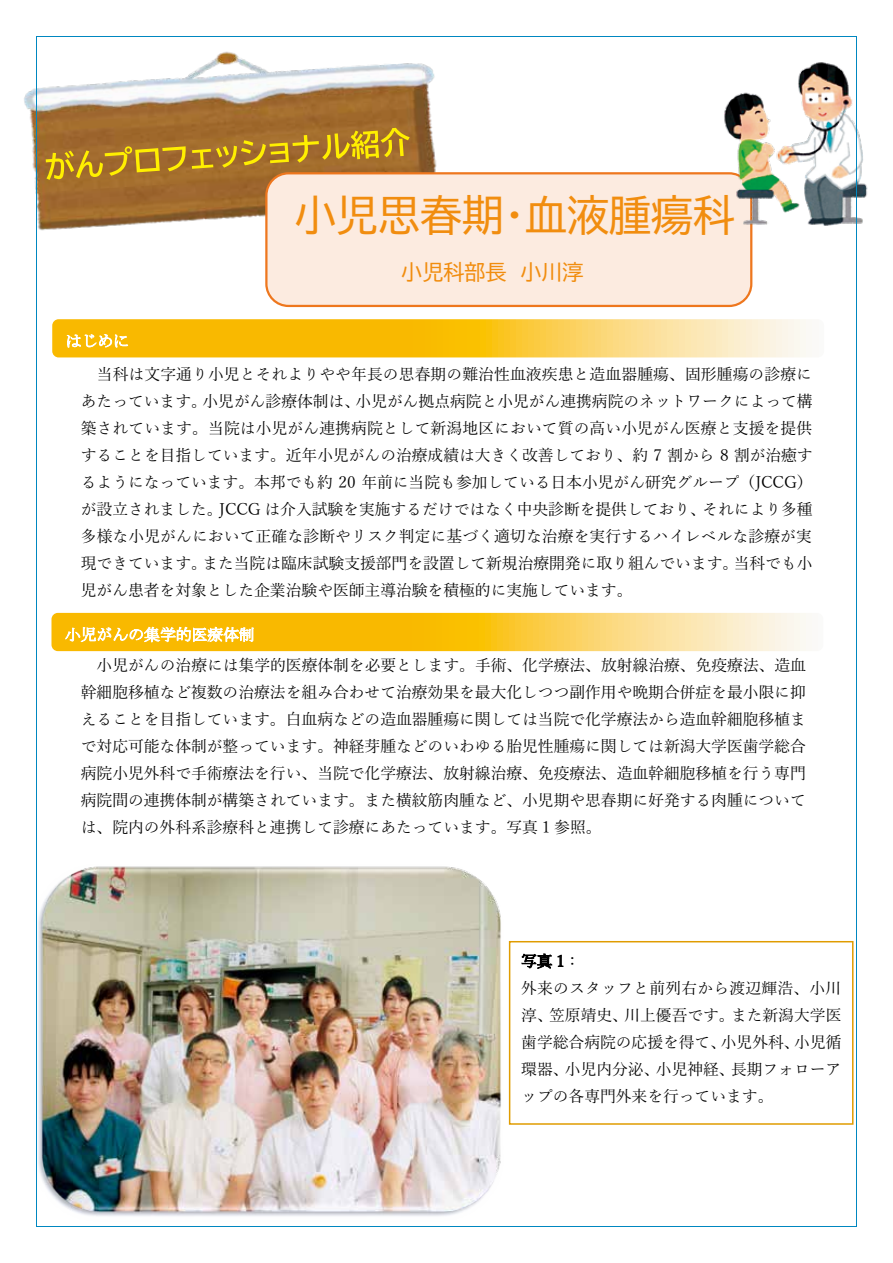
<style>
.page{position:relative;width:893px;height:1263px;background:#fff}
.page>*{position:absolute;margin:0;border:0;box-sizing:border-box;transform-origin:0 0}
.t1{font:42px "BIZ UDP Gothic";color:#f18d0f}
.t2{font:21px "BIZ UDP Gothic";color:#f18d0f}
.t3{font:15.9px/27px "Yu Mincho";color:#000;text-align:justify}
.t4{font:15.9px "MS Mincho";color:#fff}
</style>
<div class="page">
<img style="left:24px;top:51px;width:413px;height:180px">
<img style="left:34px;top:113px;width:387px;height:82px">
<svg style="left:46px;top:128px;width:364px;height:52px;background:#af7f26"></svg>
<div style="left:265px;top:172px;width:487px;height:135px;background:#fcebe0;border:2px solid #ee771e;border-radius:22px"></div>
<img style="left:719px;top:62px;width:149px;height:166px">
<img style="left:285px;top:174px;width:459px;height:54px">
<svg style="left:52px;top:319px;width:754px;height:38px;background:#f9c93e"></svg>
<svg style="left:51px;top:613px;width:755px;height:38px;background:#f9c93d"></svg>
<img style="left:38px;top:866px;width:463px;height:350px">
<div style="left:509px;top:941px;width:344px;height:184px;border:2px solid #e09c00"></div>
<hr style="left:37px;top:36px;width:819px;height:1px;background:#0087c0">
<hr style="left:36px;top:37px;width:1px;height:1189px;background:#0087c0">
<hr style="left:856px;top:37px;width:1px;height:1189px;background:#0087c0">
<hr style="left:37px;top:1226px;width:819px;height:1px;background:#0087c0">
<p class="t4" style="left:66px;top:333px;width:65px">はじめに</p>
<h1 class="t1" style="left:294px;top:194px;width:442px">小児思春期・血液腫瘍科</h1>
<h2 class="t2" style="left:401px;top:262px;width:184px">小児科部長 小川淳</h2>
<p class="t3" style="left:81px;top:359px;width:733px;text-indent:16px">当科は文字通り小児とそれよりやや年長の思春期の難治性血液疾患と造血器腫瘍、固形腫瘍の診療にあたっています。小児がん診療体制は、小児がん拠点病院と小児がん連携病院のネットワークによって構築されています。当院は小児がん連携病院として新潟地区において質の高い小児がん医療と支援を提供することを目指しています。近年小児がんの治療成績は大きく改善しており、約 7 割から 8 割が治癒するようになっています。本邦でも約 20 年前に当院も参加している日本小児がん研究グループ（JCCG）が設立されました。JCCG は介入試験を実施するだけではなく中央診断を提供しており、それにより多種多様な小児がんにおいて正確な診断やリスク判定に基づく適切な治療を実行するハイレベルな診療が実現できています。また当院は臨床試験支援部門を設置して新規治療開発に取り組んでいます。当科でも小児がん患者を対象とした企業治験や医師主導治験を積極的に実施しています。</p>
<p class="t4" style="left:65px;top:627px;width:191px">小児がんの集学的医療体制</p>
<p class="t3" style="left:81px;top:650px;width:727px;text-indent:16px">小児がんの治療には集学的医療体制を必要とします。手術、化学療法、放射線治療、免疫療法、造血幹細胞移植など複数の治療法を組み合わせて治療効果を最大化しつつ副作用や晩期合併症を最小限に抑えることを目指しています。白血病などの造血器腫瘍に関しては当院で化学療法から造血幹細胞移植まで対応可能な体制が整っています。神経芽腫などのいわゆる胎児性腫瘍に関しては新潟大学医歯学総合病院小児外科で手術療法を行い、当院で化学療法、放射線治療、免疫療法、造血幹細胞移植を行う専門病院間の連携体制が構築されています。また横紋筋肉腫など、小児期や思春期に好発する肉腫については、院内の外科系診療科と連携して診療にあたっています。写真 1 参照。</p>
<p class="t3" style="left:521px;top:946px;width:322px;text-align:left">写真 1：<br>外来のスタッフと前列右から渡辺輝浩、小川淳、笠原靖史、川上優吾です。また新潟大学医歯学総合病院の応援を得て、小児外科、小児循環器、小児内分泌、小児神経、長期フォローアップの各専門外来を行っています。</p>
</div>
